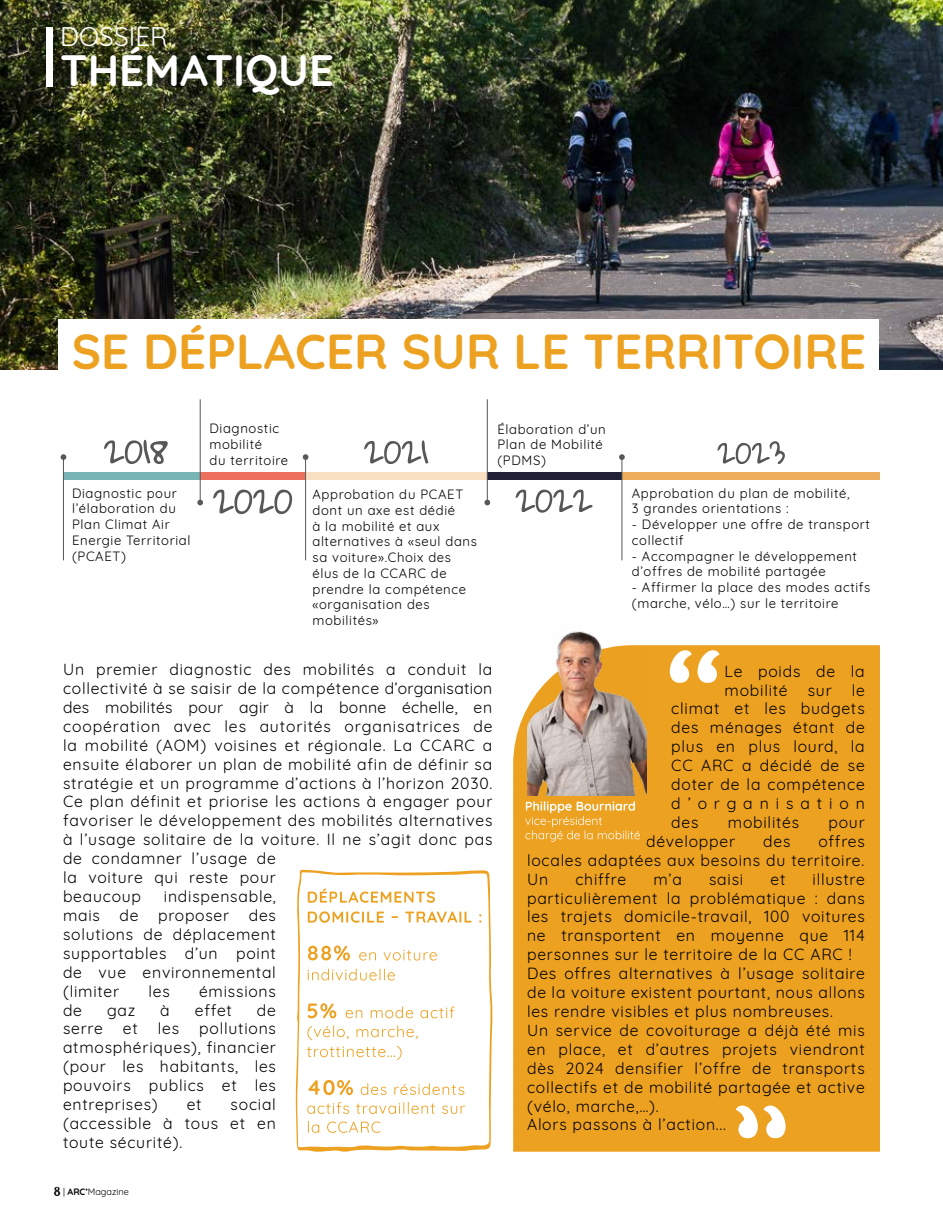
<style>
.page{position:relative;width:943px;height:1216px;background:#fff}
.page>*{position:absolute;margin:0;border:0;box-sizing:border-box;transform-origin:0 0}
.t1{font:700 49px "Quicksand";color:#eda121}
.t2{font:700 43.75px "Quicksand";color:#fff}
.t3{font:26.25px "Quicksand";color:#fff}
.t4{font:15.75px/18.9px "Quicksand";letter-spacing:.05em;color:#000;text-align:justify}
.t5{font:13.12px/15.8px "Quicksand";letter-spacing:.05em;color:#000}
.t6{font:9.1px "Quicksand";color:#000}
.s1{font-family:"Lobster Two";font-weight:700;font-size:12.25px}
.s2{font-weight:700}
</style>
<div class="page">
<div style="left:513px;top:645px;width:367px;height:506px;background:#eda121"></div>
<img style="left:0;top:0;width:943px;height:370px">
<div style="left:59px;top:319px;width:819px;height:75px;background:#fff"></div>
<div style="left:46px;top:27px;width:6px;height:59px;background:#fff"></div>
<svg style="left:669px;top:650px;width:50px;height:33px"></svg>
<img style="left:527px;top:631px;width:119px;height:165px">
<div style="left:63px;top:472px;width:137px;height:8px;background:#78b3b5"></div>
<div style="left:200px;top:472px;width:105px;height:8px;background:#ed705e"></div>
<div style="left:305px;top:472px;width:182px;height:8px;background:#fae0c2"></div>
<div style="left:487px;top:472px;width:135px;height:8px;background:#212138"></div>
<div style="left:622px;top:472px;width:258px;height:8px;background:#edad5c"></div>
<hr style="left:63px;top:457px;width:1px;height:103px;background:#575756">
<svg style="left:104px;top:440px;width:64px;height:24px"></svg>
<svg style="left:213px;top:489px;width:79px;height:25px"></svg>
<svg style="left:515px;top:489px;width:77px;height:23px"></svg>
<svg style="left:717px;top:441px;width:67px;height:23px"></svg>
<hr style="left:200px;top:399px;width:1px;height:103px;background:#575756">
<hr style="left:305px;top:457px;width:1px;height:103px;background:#575756">
<svg style="left:364px;top:440px;width:64px;height:24px"></svg>
<hr style="left:487px;top:399px;width:1px;height:103px;background:#575756">
<hr style="left:621px;top:457px;width:1px;height:103px;background:#575756">
<svg style="left:61px;top:454px;width:5px;height:6px"></svg>
<svg style="left:197px;top:499px;width:6px;height:6px"></svg>
<svg style="left:303px;top:454px;width:5px;height:6px"></svg>
<svg style="left:484px;top:499px;width:6px;height:6px"></svg>
<svg style="left:619px;top:454px;width:5px;height:6px"></svg>
<div style="left:527px;top:796px;width:119px;height:46px;background:#eda121"></div>
<svg style="left:525px;top:801px;width:115px;height:40px"></svg>
<svg style="left:735px;top:1105px;width:50px;height:33px"></svg>
<svg style="left:295px;top:869px;width:197px;height:283px"></svg>
<svg style="left:308px;top:1120px;width:72px;height:12px"></svg>
<svg style="left:307px;top:1102px;width:158px;height:11px"></svg>
<svg style="left:308px;top:1079px;width:156px;height:16px"></svg>
<svg style="left:307px;top:1025px;width:111px;height:35px"></svg>
<svg style="left:308px;top:1003px;width:146px;height:15px"></svg>
<svg style="left:307px;top:968px;width:88px;height:12px"></svg>
<svg style="left:308px;top:945px;width:129px;height:15px"></svg>
<svg style="left:308px;top:911px;width:173px;height:11px"></svg>
<svg style="left:308px;top:888px;width:127px;height:14px"></svg>
<h3 class="t3" style="left:60px;top:16px;width:109px">DOSSIER</h3>
<h2 class="t2" style="left:60px;top:35px;width:275px">THÉMATIQUE</h2>
<h1 class="t1" style="left:72px;top:311px;width:796px">SE DÉPLACER SUR LE TERRITOIRE</h1>
<p class="t5" style="left:72px;top:483px;width:120px">Diagnostic pour l’élaboration du<br>Plan Climat Air<br>Energie Territorial (PCAET)</p>
<p class="t5" style="left:209px;top:419px;width:80px">Diagnostic mobilité<br>du territoire</p>
<p class="t5" style="left:312px;top:485px;width:166px">Approbation du PCAET dont un axe est dédié<br>à la mobilité et aux alternatives à «seul dans sa voiture».Choix des élus de la CCARC de prendre la compétence «organisation des mobilités»</p>
<p class="t5" style="left:497px;top:419px;width:110px">Élaboration d’un<br>Plan de Mobilité (PDMS)</p>
<p class="t5" style="left:632px;top:483px;width:219px">Approbation du plan de mobilité,<br>3 grandes orientations :</p>
<p class="t5" style="left:632px;top:515px;width:240px">- Développer une offre de transport collectif</p>
<p class="t5" style="left:632px;top:546px;width:227px">- Accompagner le développement d’offres de mobilité partagée</p>
<p class="t5" style="left:632px;top:578px;width:240px">- Affirmer la place des modes actifs (marche, vélo…) sur le territoire</p>
<p class="t4" style="left:63px;top:658px;width:431px;text-align:left">Un premier diagnostic des mobilités a conduit la collectivité à se saisir de la compétence d’organisation des mobilités pour agir à la bonne échelle, en coopération avec les autorités organisatrices de la mobilité (AOM) voisines et régionale. La CCARC a ensuite élaborer un plan de mobilité afin de définir sa stratégie et un programme d’actions à l’horizon 2030.<br>Ce plan définit et priorise les actions à engager pour favoriser le développement des mobilités alternatives à l’usage solitaire de la voiture. Il ne s’agit donc pas de condamner l’usage de<br>la voiture qui reste pour<br>beaucoup</p>
<p class="t4" style="left:63px;top:885px;width:214px;text-indent:101px">indispensable, mais de proposer des solutions de déplacement supportables d’un point de vue environnemental (limiter</p>
<p class="t4" style="left:149px;top:979px;width:23px">les</p>
<p class="t4" style="left:199px;top:979px;width:78px">émissions</p>
<p class="t4" style="left:63px;top:998px;width:21px">de</p>
<p class="t4" style="left:107px;top:998px;width:30px">gaz</p>
<p class="t4" style="left:160px;top:998px;width:11px">à</p>
<p class="t4" style="left:195px;top:998px;width:39px">effet</p>
<p class="t4" style="left:257px;top:998px;width:21px">de</p>
<p class="t4" style="left:63px;top:1017px;width:41px">serre</p>
<p class="t4" style="left:123px;top:1017px;width:16px">et</p>
<p class="t4" style="left:158px;top:1017px;width:23px">les</p>
<p class="t4" style="left:63px;top:1017px;width:214px;text-indent:136px">pollutions atmosphériques), financier (pour les habitants, les pouvoirs publics et les entreprises)</p>
<p class="t4" style="left:63px;top:1093px;width:214px;text-indent:168px">social (accessible à tous et en toute sécurité).</p>
<p class="t4" style="left:187px;top:1093px;width:16px">et</p>
<p class="t6" style="left:54px;top:1184px;width:77px"><span class="s1">8</span> | <span class="s2">ARC’</span>Magazine</p>
<p class="t4" style="left:724px;top:660px;width:142px">Le poids de la mobilité</p>
<p class="t4" style="left:671px;top:678px;width:195px;text-indent:180px">le climat et les budgets des ménages étant de plus en plus lourd, la CC ARC a décidé de se doter de la compétence d’organisation des</p>
<p class="t4" style="left:807px;top:678px;width:25px">sur</p>
<p class="t4" style="left:727px;top:811px;width:73px">mobilités</p>
<p class="t4" style="left:828px;top:811px;width:38px">pour</p>
<p class="t4" style="left:646px;top:830px;width:90px">développer</p>
<p class="t4" style="left:763px;top:830px;width:29px">des</p>
<p class="t4" style="left:527px;top:830px;width:339px;text-indent:291px">offres locales adaptées aux besoins du territoire.<br>Un</p>
<p class="t4" style="left:527px;top:867px;width:339px;text-align:left;text-indent:285px">illustre particulièrement la problématique : dans les trajets domicile-travail, 100 voitures ne transportent en moyenne que 114 personnes sur le territoire de la CC ARC !<br>Des offres alternatives à l’usage solitaire de la voiture existent pourtant, nous allons les rendre visibles et plus nombreuses.<br>Un service de covoiturage a déjà été mis en place, et d’autres projets viendront dès 2024 densifier l’offre de transports collectifs et de mobilité partagée et active (vélo, marche,…).<br>Alors passons à l’action...</p>
<p class="t4" style="left:575px;top:867px;width:52px">chiffre</p>
<p class="t4" style="left:653px;top:867px;width:30px">m’a</p>
<p class="t4" style="left:709px;top:867px;width:36px">saisi</p>
<p class="t4" style="left:770px;top:867px;width:16px">et</p>
</div>
